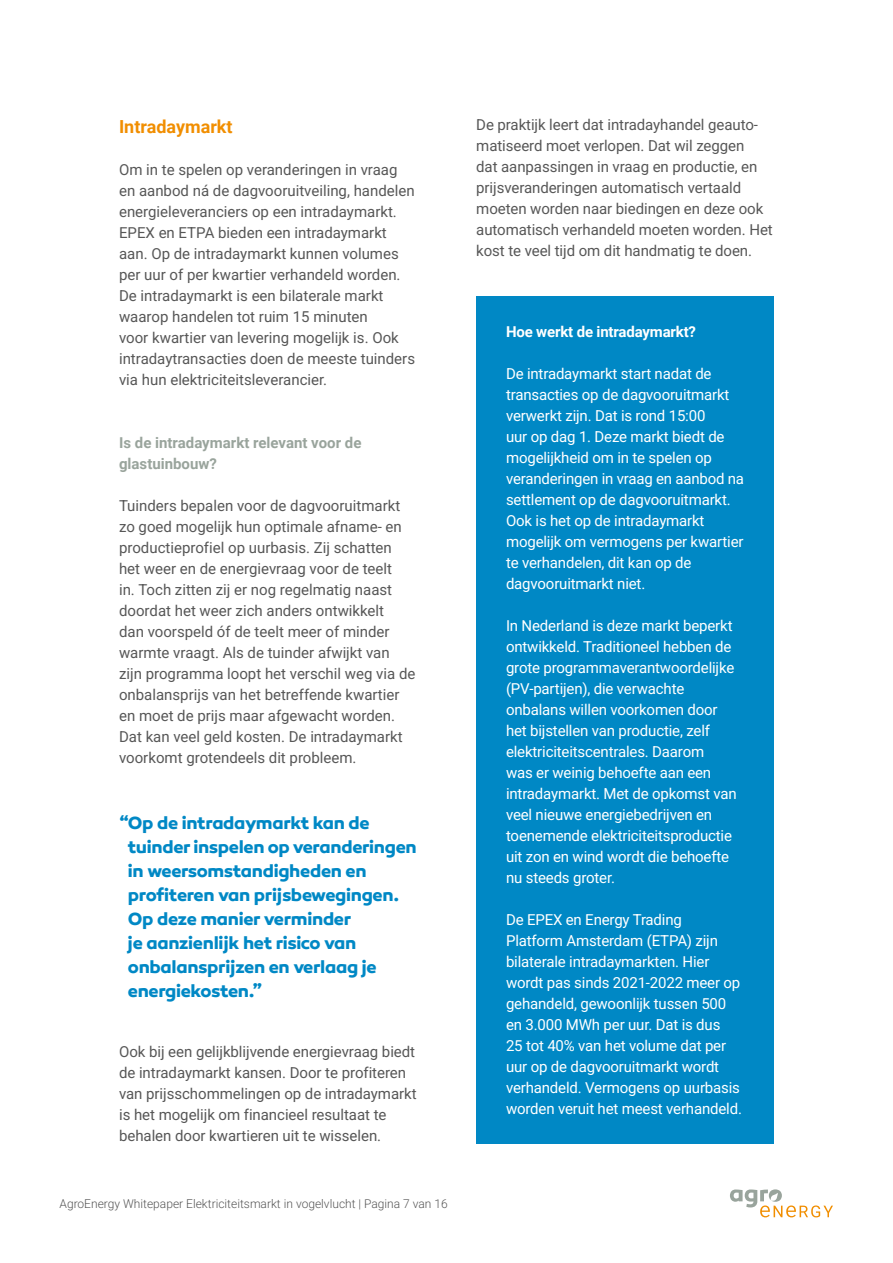
<style>
.page{position:relative;width:893px;height:1263px;background:#fff}
.page>*{position:absolute;margin:0;border:0;box-sizing:border-box;transform-origin:0 0}
.t1{font:700 18px/24px "Canaro W00";letter-spacing:-.02em;color:#0088c5}
.t2{font:700 18px "Roboto";color:#f18e00}
.t3{font:15px/21px "Roboto";color:#575757}
.t4{font:15px/21px "Roboto";letter-spacing:-.01em;color:#fff}
.t5{font:700 15px/21px "Roboto";color:#99a49c}
.t6{font:700 15px "Roboto";letter-spacing:-.01em;color:#fff}
.t7{font:12px "Roboto";color:#575757}
</style>
<div class="page">
<div style="left:476px;top:296px;width:298px;height:848px;background:#0088c5"></div>
<svg style="left:730px;top:1189px;width:103px;height:28px"></svg>
<p class="t2" style="left:119px;top:114px;width:115px">Intradaymarkt</p>
<p class="t3" style="left:119px;top:158px;width:298px">Om in te spelen op veranderingen in vraag en aanbod ná de dagvooruitveiling, handelen energieleveranciers op een intradaymarkt.<br>EPEX en ETPA bieden een intradaymarkt aan. Op de intradaymarkt kunnen volumes per uur of per kwartier verhandeld worden.<br>De intradaymarkt is een bilaterale markt waarop handelen tot ruim 15 minuten<br>voor kwartier van levering mogelijk is. Ook intradaytransacties doen de meeste tuinders via hun elektriciteitsleverancier.</p>
<p class="t5" style="left:119px;top:431px;width:244px">Is de intradaymarkt relevant voor de glastuinbouw?</p>
<p class="t3" style="left:119px;top:494px;width:298px">Tuinders bepalen voor de dagvooruitmarkt zo goed mogelijk hun optimale afname- en productieprofiel op uurbasis. Zij schatten het weer en de energievraag voor de teelt<br>in. Toch zitten zij er nog regelmatig naast doordat het weer zich anders ontwikkelt<br>dan voorspeld óf de teelt meer of minder warmte vraagt. Als de tuinder afwijkt van zijn programma loopt het verschil weg via de onbalansprijs van het betreffende kwartier en moet de prijs maar afgewacht worden.<br>Dat kan veel geld kosten. De intradaymarkt voorkomt grotendeels dit probleem.</p>
<p class="t1" style="left:128px;top:810px;width:290px;text-indent:-9px">“Op de intradaymarkt kan de tuinder inspelen op veranderingen in weersomstandigheden en profiteren van prijsbewegingen.<br>Op deze manier verminder<br>je aanzienlijk het risico van onbalansprijzen en verlaag je energiekosten.”</p>
<p class="t3" style="left:119px;top:1040px;width:299px">Ook bij een gelijkblijvende energievraag biedt de intradaymarkt kansen. Door te profiteren van prijsschommelingen op de intradaymarkt is het mogelijk om financieel resultaat te behalen door kwartieren uit te wisselen.</p>
<p class="t7" style="left:60px;top:1195px;width:390px">AgroEnergy Whitepaper Elektriciteitsmarkt in vogelvlucht | Pagina 7 van 16</p>
<p class="t3" style="left:476px;top:114px;width:298px">De praktijk leert dat intradayhandel geauto&shy;matiseerd moet verlopen. Dat wil zeggen<br>dat aanpassingen in vraag en productie, en prijsveranderingen automatisch vertaald moeten worden naar biedingen en deze ook automatisch verhandeld moeten worden. Het kost te veel tijd om dit handmatig te doen.</p>
<p class="t6" style="left:506px;top:321px;width:192px">Hoe werkt de intradaymarkt?</p>
<p class="t4" style="left:506px;top:363px;width:240px">De intradaymarkt start nadat de transacties op de dagvooruitmarkt verwerkt zijn. Dat is rond 15:00<br>uur op dag 1. Deze markt biedt de mogelijkheid om in te spelen op veranderingen in vraag en aanbod na settlement op de dagvooruitmarkt.<br>Ook is het op de intradaymarkt mogelijk om vermogens per kwartier te verhandelen, dit kan op de dagvooruitmarkt niet.</p>
<p class="t4" style="left:506px;top:615px;width:232px">In Nederland is deze markt beperkt ontwikkeld. Traditioneel hebben de grote programmaverantwoordelijke (PV-partijen), die verwachte onbalans willen voorkomen door het bijstellen van productie, zelf elektriciteitscentrales. Daarom<br>was er weinig behoefte aan een intradaymarkt. Met de opkomst van veel nieuwe energiebedrijven en toenemende elektriciteitsproductie uit zon en wind wordt die behoefte nu steeds groter.</p>
<p class="t4" style="left:506px;top:909px;width:237px">De EPEX en Energy Trading<br>Platform Amsterdam (ETPA) zijn bilaterale intradaymarkten. Hier wordt pas sinds 2021-2022 meer op gehandeld, gewoonlijk tussen 500 en 3.000 MWh per uur. Dat is dus<br>25 tot 40% van het volume dat per uur op de dagvooruitmarkt wordt verhandeld. Vermogens op uurbasis worden veruit het meest verhandeld.</p>
</div>
